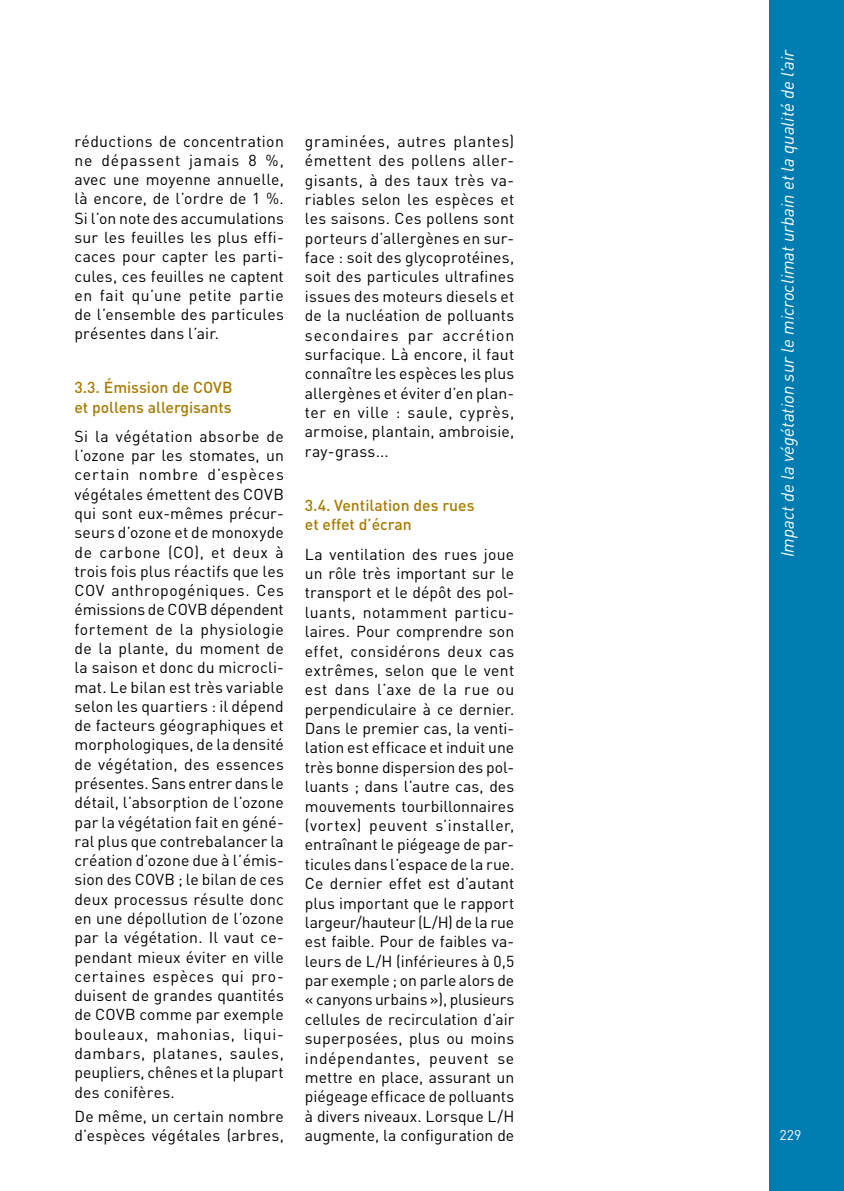
<style>
.page{position:relative;width:844px;height:1191px;background:#fff}
.page>*{position:absolute;margin:0;border:0;box-sizing:border-box;transform-origin:0 0}
.t1{font:italic 17.5px "DIN";color:#fff}
.t2{font:15.75px/19.4px "DIN";letter-spacing:.01em;color:#000;text-align:justify}
.t3{font:500 15.75px/19.4px "DIN";color:#aa7b00}
.t4{font:14px "DIN";color:#fff}
</style>
<div class="page">
<div style="left:769px;top:0;width:74px;height:1191px;background:#007cb0"></div>
<p class="t2" style="left:74px;top:131px;width:211px">réductions de concentration ne dépassent jamais 8 %, avec une moyenne annuelle, là encore, de l’ordre de 1 %.<br>Si l’on note des accumulations sur les feuilles les plus effi&shy;caces pour capter les parti&shy;cules, ces feuilles ne captent en fait qu’une petite partie de l’ensemble des particules présentes dans l’air.</p>
<p class="t3" style="left:74px;top:377px;width:159px">3.3. Émission de COVB et pollens allergisants</p>
<p class="t2" style="left:74px;top:426px;width:211px">Si la végétation absorbe de l’ozone par les stomates, un certain nombre d’espèces végétales émettent des COVB qui sont eux-mêmes précur&shy;seurs d’ozone et de monoxyde de carbone (CO), et deux à trois fois plus réactifs que les COV anthropogéniques. Ces émissions de COVB dépendent fortement de la physiologie de la plante, du moment de la saison et donc du microcli&shy;mat. Le bilan est très variable selon les quartiers : il dépend de facteurs géographiques et morphologiques, de la densité de végétation, des essences présentes. Sans entrer dans le détail, l’absorption de l’ozone par la végétation fait en géné&shy;ral plus que contrebalancer la création d’ozone due à l’émis&shy;sion des COVB ; le bilan de ces deux processus résulte donc en une dépollution de l’ozone par la végétation. Il vaut ce&shy;pendant mieux éviter en ville certaines espèces qui pro&shy;duisent de grandes quantités de COVB comme par exemple bouleaux, mahonias, liqui&shy;dambars, platanes, saules, peupliers, chênes et la plupart des conifères.</p>
<p class="t2" style="left:74px;top:1106px;width:211px">De même, un certain nombre d’espèces végétales (arbres,</p>
<p class="t2" style="left:305px;top:131px;width:211px">graminées, autres plantes) émettent des pollens aller&shy;gisants, à des taux très va&shy;riables selon les espèces et les saisons. Ces pollens sont porteurs d’allergènes en sur&shy;face : soit des glycoprotéines, soit des particules ultrafines issues des moteurs diesels et de la nucléation de polluants secondaires par accrétion surfacique. Là encore, il faut connaître les espèces les plus allergènes et éviter d’en plan&shy;ter en ville : saule, cyprès, armoise, plantain, ambroisie, ray-grass...</p>
<p class="t3" style="left:305px;top:495px;width:171px">3.4. Ventilation des rues et effet d’écran</p>
<p class="t2" style="left:305px;top:544px;width:211px">La ventilation des rues joue un rôle très important sur le transport et le dépôt des pol&shy;luants, notamment particu&shy;laires. Pour comprendre son effet, considérons deux cas extrêmes, selon que le vent est dans l’axe de la rue ou perpendiculaire à ce dernier.<br>Dans le premier cas, la venti&shy;lation est efficace et induit une très bonne dispersion des pol&shy;luants ; dans l’autre cas, des mouvements tourbillonnaires (vortex) peuvent s’installer, entraînant le piégeage de par&shy;ticules dans l’espace de la rue.<br>Ce dernier effet est d’autant plus important que le rapport largeur/hauteur (L/H) de la rue est faible. Pour de faibles va&shy;leurs de L/H (inférieures à 0,5 par exemple ; on parle alors de « canyons urbains »), plusieurs cellules de recirculation d’air superposées, plus ou moins indépendantes, peuvent se mettre en place, assurant un piégeage efficace de polluants à divers niveaux. Lorsque L/H augmente, la configuration de</p>
<p class="t1" style="left:776px;top:557px;width:510px;rotate:-90deg">Impact de la végétation sur le microclimat urbain et la qualité de l’air</p>
<p class="t4" style="left:779px;top:1125px;width:23px">229</p>
</div>
